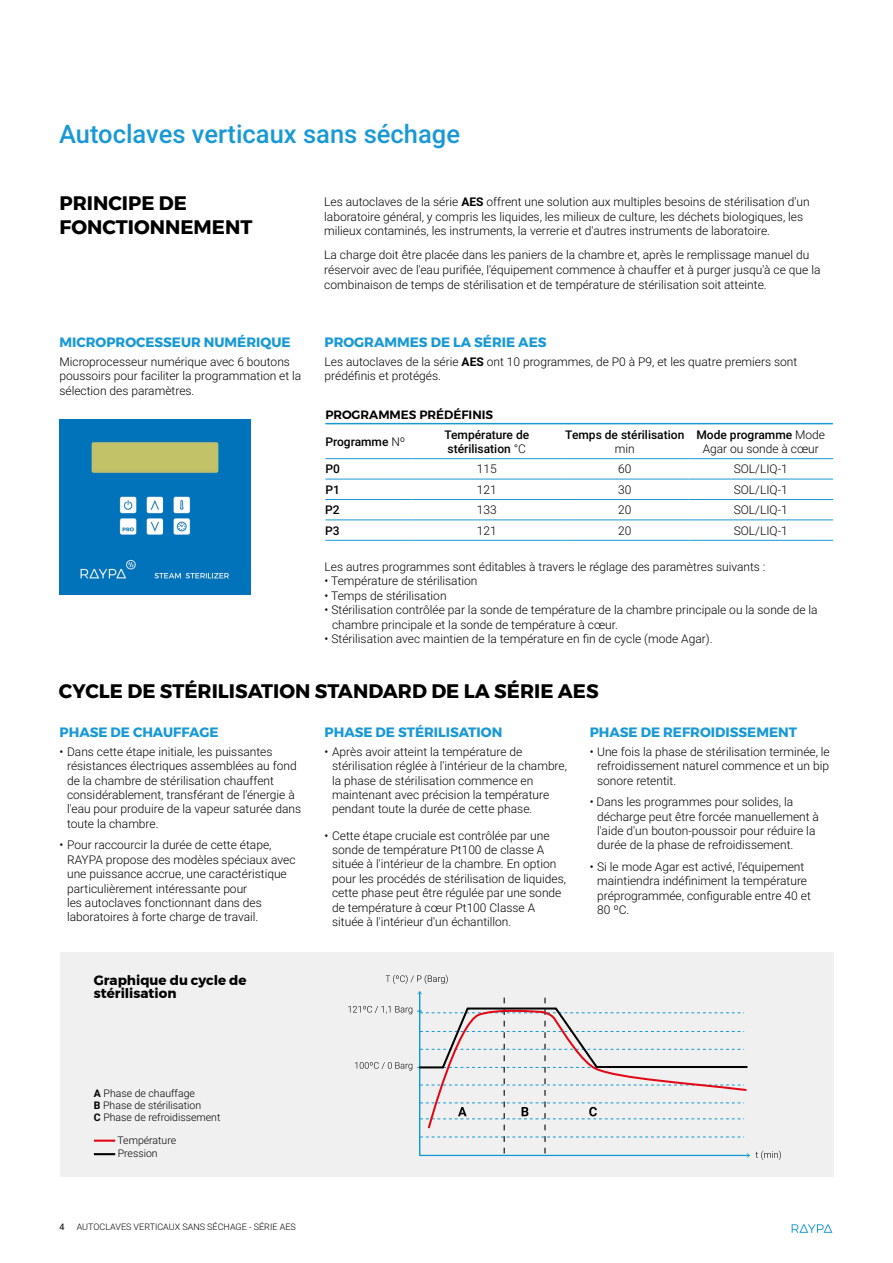
<style>
.page{position:relative;width:893px;height:1263px;background:#fff}
.page>*{position:absolute;margin:0;border:0;box-sizing:border-box;transform-origin:0 0}
.t1{font:500 25.5px "Roboto";color:#1899d6}
.t2{font:700 19.5px/23.4px "Montserrat";color:#000}
.t3{font:700 13.5px "Montserrat";color:#1899d6}
.t4{font:700 13.5px/13.5px "Montserrat";color:#000}
.t5{font:300 12px/14.4px "Roboto";color:#000}
.t6{font:500 12px/14.4px "Roboto";color:#000}
.t7{font:600 12px "Montserrat";color:#000}
.t8{font:300 10.5px/12px "Roboto";color:#000}
.t9{font:300 9px "Roboto";color:#000}
.t10{font:9px "Roboto";color:#000}
.s1{font-weight:700}
.s2{font-weight:300}
.s3{font-weight:500}
</style>
<div class="page">
<svg style="left:792px;top:1224px;width:40px;height:9px"></svg>
<img style="left:59px;top:420px;width:191px;height:174px">
<hr style="left:325px;top:423px;width:508px;height:1px;background:#1899d6">
<hr style="left:325px;top:458px;width:87px;height:1px;background:#1899d6">
<hr style="left:325px;top:479px;width:87px;height:1px;background:#1899d6">
<hr style="left:325px;top:499px;width:87px;height:1px;background:#1899d6">
<hr style="left:325px;top:520px;width:87px;height:1px;background:#1899d6">
<hr style="left:412px;top:458px;width:149px;height:1px;background:#1899d6">
<hr style="left:561px;top:458px;width:127px;height:1px;background:#1899d6">
<hr style="left:688px;top:458px;width:145px;height:1px;background:#1899d6">
<hr style="left:412px;top:479px;width:149px;height:1px;background:#1899d6">
<hr style="left:561px;top:479px;width:127px;height:1px;background:#1899d6">
<hr style="left:688px;top:479px;width:145px;height:1px;background:#1899d6">
<hr style="left:412px;top:499px;width:149px;height:1px;background:#1899d6">
<hr style="left:561px;top:499px;width:127px;height:1px;background:#1899d6">
<hr style="left:688px;top:499px;width:145px;height:1px;background:#1899d6">
<hr style="left:412px;top:520px;width:149px;height:1px;background:#1899d6">
<hr style="left:561px;top:520px;width:127px;height:1px;background:#1899d6">
<hr style="left:688px;top:520px;width:145px;height:1px;background:#1899d6">
<hr style="left:325px;top:540px;width:87px;height:1px;background:#1899d6">
<hr style="left:412px;top:540px;width:149px;height:1px;background:#1899d6">
<hr style="left:561px;top:540px;width:127px;height:1px;background:#1899d6">
<hr style="left:688px;top:540px;width:145px;height:1px;background:#1899d6">
<div style="left:60px;top:952px;width:773px;height:225px;background:#f0f0f0"></div>
<svg style="left:386px;top:975px;width:62px;height:9px"></svg>
<svg style="left:348px;top:991px;width:433px;height:169px"></svg>
<hr style="left:94px;top:1139px;width:21px;height:3px;background:#e30613">
<hr style="left:94px;top:1153px;width:21px;height:2px;background:#000">
<h1 class="t1" style="left:59px;top:116px;width:402px">Autoclaves verticaux sans séchage</h1>
<h2 class="t2" style="left:60px;top:192px;width:194px">PRINCIPE DE<br>FONCTIONNEMENT</h2>
<p class="t3" style="left:59px;top:331px;width:233px">MICROPROCESSEUR NUMÉRIQUE</p>
<p class="t5" style="left:59px;top:354px;width:243px">Microprocesseur numérique avec 6 boutons poussoirs pour faciliter la programmation et la sélection des paramètres.</p>
<p class="t5" style="left:324px;top:194px;width:487px">Les autoclaves de la série <span class="s1">AES</span> offrent une solution aux multiples besoins de stérilisation d'un laboratoire général, y compris les liquides, les milieux de culture, les déchets biologiques, les milieux contaminés, les instruments, la verrerie et d'autres instruments de laboratoire.</p>
<p class="t5" style="left:324px;top:247px;width:498px">La charge doit être placée dans les paniers de la chambre et, après le remplissage manuel du réservoir avec de l'eau purifiée, l'équipement commence à chauffer et à purger jusqu'à ce que la</p>
<p class="t5" style="left:324px;top:277px;width:444px">combinaison de temps de stérilisation et de température de stérilisation soit atteinte.</p>
<p class="t3" style="left:325px;top:331px;width:223px">PROGRAMMES DE LA SÉRIE AES</p>
<p class="t5" style="left:325px;top:354px;width:474px">Les autoclaves de la série <span class="s1">AES</span> ont 10 programmes, de P0 à P9, et les quatre premiers sont prédéfinis et protégés.</p>
<p class="t7" style="left:325px;top:405px;width:169px">PROGRAMMES PRÉDÉFINIS</p>
<p class="t6" style="left:325px;top:434px;width:82px">Programme <span class="s2">Nº</span></p>
<p class="t6" style="left:444px;top:427px;width:86px">Température de stérilisation <span class="s2">°C</span></p>
<p class="t6" style="left:565px;top:427px;width:121px">Temps de stérilisation</p>
<p class="t5" style="left:615px;top:441px;width:21px">min</p>
<p class="t5" style="left:696px;top:427px;width:130px;text-align:center"><span class="s3">Mode programme</span> Mode<br>Agar ou sonde à cœur</p>
<p class="t6" style="left:325px;top:461px;width:16px">P0</p>
<p class="t5" style="left:477px;top:461px;width:21px">115</p>
<p class="t5" style="left:618px;top:461px;width:15px">60</p>
<p class="t5" style="left:734px;top:461px;width:56px">SOL/LIQ-1</p>
<p class="t6" style="left:325px;top:482px;width:16px">P1</p>
<p class="t5" style="left:477px;top:482px;width:21px">121</p>
<p class="t5" style="left:618px;top:482px;width:15px">30</p>
<p class="t5" style="left:734px;top:482px;width:56px">SOL/LIQ-1</p>
<p class="t6" style="left:325px;top:502px;width:16px">P2</p>
<p class="t5" style="left:477px;top:502px;width:21px">133</p>
<p class="t5" style="left:618px;top:502px;width:15px">20</p>
<p class="t5" style="left:734px;top:502px;width:56px">SOL/LIQ-1</p>
<p class="t6" style="left:325px;top:523px;width:16px">P3</p>
<p class="t5" style="left:477px;top:523px;width:21px">121</p>
<p class="t5" style="left:618px;top:523px;width:15px">20</p>
<p class="t5" style="left:734px;top:523px;width:56px">SOL/LIQ-1</p>
<p class="t5" style="left:325px;top:559px;width:442px">Les autres programmes sont éditables à travers le réglage des paramètres suivants :</p>
<p class="t5" style="left:325px;top:573px;width:154px">• Température de stérilisation</p>
<p class="t5" style="left:325px;top:588px;width:123px">• Temps de stérilisation</p>
<p class="t5" style="left:332px;top:602px;width:487px;text-indent:-8px">• Stérilisation contrôlée par la sonde de température de la chambre principale ou la sonde de la chambre principale et la sonde de température à cœur.</p>
<p class="t5" style="left:325px;top:631px;width:389px">• Stérilisation avec maintien de la température en fin de cycle (mode Agar).</p>
<h2 class="t2" style="left:59px;top:679px;width:541px">CYCLE DE STÉRILISATION STANDARD DE LA SÉRIE AES</h2>
<p class="t3" style="left:60px;top:721px;width:160px">PHASE DE CHAUFFAGE</p>
<p class="t5" style="left:67px;top:744px;width:236px;text-indent:-8px">• Dans cette étape initiale, les puissantes résistances électriques assemblées au fond de la chambre de stérilisation chauffent considérablement, transférant de l'énergie à l'eau pour produire de la vapeur saturée dans toute la chambre.</p>
<p class="t5" style="left:67px;top:837px;width:230px;text-indent:-8px">• Pour raccourcir la durée de cette étape, RAYPA propose des modèles spéciaux avec une puissance accrue, une caractéristique particulièrement intéressante pour<br>les autoclaves fonctionnant dans des laboratoires à forte charge de travail.</p>
<p class="t4" style="left:94px;top:973px;width:154px">Graphique du cycle de stérilisation</p>
<p class="t3" style="left:325px;top:721px;width:179px">PHASE DE STÉRILISATION</p>
<p class="t5" style="left:332px;top:744px;width:236px;text-indent:-8px">• Après avoir atteint la température de stérilisation réglée à l'intérieur de la chambre, la phase de stérilisation commence en maintenant avec précision la température pendant toute la durée de cette phase.</p>
<p class="t5" style="left:332px;top:828px;width:236px;text-indent:-8px">• Cette étape cruciale est contrôlée par une sonde de température Pt100 de classe A située à l'intérieur de la chambre. En option pour les procédés de stérilisation de liquides, cette phase peut être régulée par une sonde de température à cœur Pt100 Classe A située à l'intérieur d'un échantillon.</p>
<p class="t3" style="left:590px;top:721px;width:209px">PHASE DE REFROIDISSEMENT</p>
<p class="t5" style="left:597px;top:744px;width:234px;text-align:justify;text-indent:-8px">• Une fois la phase de stérilisation terminée, le refroidissement naturel commence et un bip sonore retentit.</p>
<p class="t5" style="left:597px;top:794px;width:223px;text-indent:-8px">• Dans les programmes pour solides, la décharge peut être forcée manuellement à l'aide d'un bouton-poussoir pour réduire la durée de la phase de refroidissement.</p>
<p class="t5" style="left:597px;top:859px;width:215px;text-indent:-8px">• Si le mode Agar est activé, l'équipement maintiendra indéfiniment la température préprogrammée, configurable entre 40 et<br>80 ºC.</p>
<p class="t8" style="left:94px;top:1087px;width:128px"><span class="s1">A</span> Phase de chauffage<br><span class="s1">B</span> Phase de stérilisation<br><span class="s1">C</span> Phase de refroidissement</p>
<p class="t8" style="left:118px;top:1133px;width:60px;line-height:13.5px">Température<br>Pression</p>
<p class="t10" style="left:60px;top:1220px;width:7px">4</p>
<p class="t9" style="left:77px;top:1220px;width:221px">AUTOCLAVES VERTICAUX SANS SÉCHAGE - SÉRIE AES</p>
</div>
